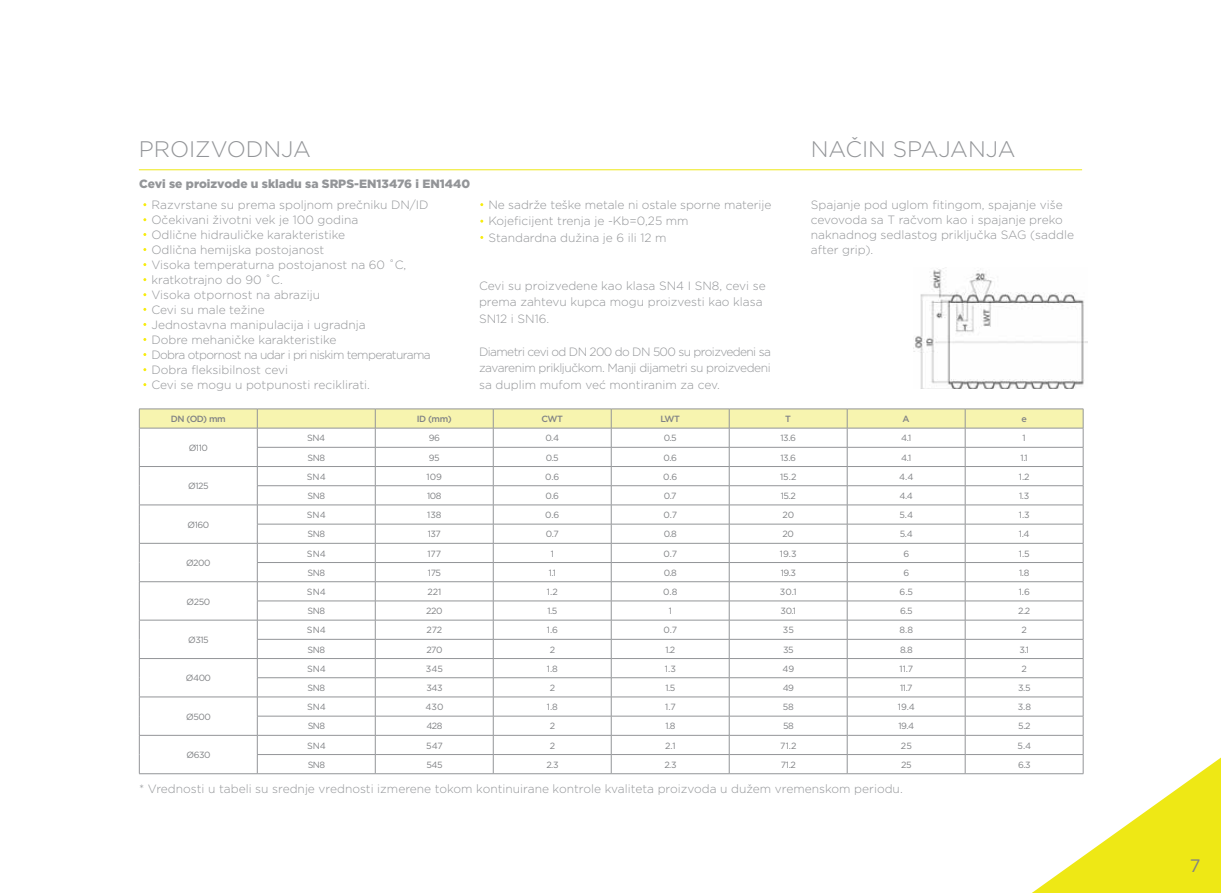
<style>
.page{position:relative;width:1221px;height:893px;background:#fff}
.page>*{position:absolute;margin:0;border:0;box-sizing:border-box;transform-origin:0 0}
.t1{font:300 22.5px "Gotham";color:#939598}
.t2{font:18px "Gotham";color:#808285}
.t3{font:300 12px/15px "Gotham";color:#939598}
.t4{font:900 12px "Gotham";color:#939598}
.t5{font:9px "Gotham";letter-spacing:-.05em;color:#808285}
.t6{font:500 9px "Gotham";letter-spacing:-.05em;color:#808285}
</style>
<div class="page">
<hr style="left:139px;top:169px;width:943px;height:1px;background:#eee815">
<img style="left:913px;top:268px;width:174px;height:121px">
<svg style="left:139px;top:409px;width:1081px;height:484px"></svg>
<hr style="left:257px;top:773px;width:118px;height:1px;background:#939598">
<hr style="left:375px;top:773px;width:118px;height:1px;background:#939598">
<hr style="left:493px;top:773px;width:118px;height:1px;background:#939598">
<hr style="left:611px;top:773px;width:118px;height:1px;background:#939598">
<hr style="left:729px;top:773px;width:118px;height:1px;background:#939598">
<hr style="left:847px;top:773px;width:118px;height:1px;background:#939598">
<hr style="left:965px;top:773px;width:118px;height:1px;background:#939598">
<h1 class="t1" style="left:139px;top:135px;width:174px">PROIZVODNJA</h1>
<h1 class="t1" style="left:810px;top:135px;width:206px">NAČIN SPAJANJA</h1>
<p class="t4" style="left:139px;top:176px;width:332px">Cevi se proizvode u skladu sa SRPS-EN13476 i EN1440</p>
<p class="t3" style="left:151px;top:197px;width:281px">Razvrstane su prema spoljnom prečniku DN/ID Očekivani životni vek je 100 godina<br>Odlične hidrauličke karakteristike<br>Odlična hemijska postojanost<br>Visoka temperaturna postojanost na 60 ˚C, kratkotrajno do 90 ˚C.<br>Visoka otpornost na abraziju<br>Cevi su male težine<br>Jednostavna manipulacija i ugradnja<br>Dobre mehaničke karakteristike<br>Dobra otpornost na udar i pri niskim temperaturama Dobra fleksibilnost cevi<br>Cevi se mogu u potpunosti reciklirati.</p>
<p class="t3" style="left:488px;top:196px;width:284px;line-height:16.5px">Ne sadrže teške metale ni ostale sporne materije<br>Kojeficijent trenja je -Kb=0,25 mm<br>Standardna dužina je 6 ili 12 m</p>
<p class="t3" style="left:810px;top:197px;width:264px">Spajanje pod uglom fitingom, spajanje više cevovoda sa T račvom kao i spajanje preko naknadnog sedlastog priključka SAG (saddle after grip).</p>
<p class="t3" style="left:479px;top:277px;width:288px;line-height:16.5px">Cevi su proizvedene kao klasa SN4 I SN8, cevi se prema zahtevu kupca mogu proizvesti kao klasa<br>SN12 i SN16.</p>
<p class="t3" style="left:479px;top:343px;width:293px;line-height:16.5px;text-align:justify">Diametri cevi od DN 200 do DN 500 su proizvedeni sa zavarenim priključkom. Manji dijametri su proizvedeni sa duplim mufom već montiranim za cev.</p>
<p class="t6" style="left:171px;top:413px;width:56px">DN (OD) mm</p>
<p class="t6" style="left:417px;top:413px;width:36px">ID (mm)</p>
<p class="t6" style="left:541px;top:413px;width:23px">CWT</p>
<p class="t6" style="left:660px;top:413px;width:21px">LWT</p>
<p class="t6" style="left:785px;top:413px;width:7px">T</p>
<p class="t6" style="left:902px;top:413px;width:9px">A</p>
<p class="t6" style="left:1021px;top:413px;width:7px">e</p>
<p class="t5" style="left:189px;top:442px;width:21px">Ø110</p>
<p class="t5" style="left:307px;top:432px;width:20px">SN4</p>
<p class="t5" style="left:428px;top:432px;width:13px">96</p>
<p class="t5" style="left:545px;top:432px;width:15px">0.4</p>
<p class="t5" style="left:663px;top:432px;width:15px">0.5</p>
<p class="t5" style="left:780px;top:432px;width:17px">13.6</p>
<p class="t5" style="left:901px;top:432px;width:12px">4.1</p>
<p class="t5" style="left:1022px;top:432px;width:5px">1</p>
<p class="t5" style="left:307px;top:452px;width:19px">SN8</p>
<p class="t5" style="left:429px;top:452px;width:12px">95</p>
<p class="t5" style="left:545px;top:452px;width:15px">0.5</p>
<p class="t5" style="left:663px;top:452px;width:15px">0.6</p>
<p class="t5" style="left:780px;top:452px;width:17px">13.6</p>
<p class="t5" style="left:901px;top:452px;width:12px">4.1</p>
<p class="t5" style="left:1020px;top:452px;width:9px">1.1</p>
<p class="t5" style="left:188px;top:480px;width:22px">Ø125</p>
<p class="t5" style="left:187px;top:519px;width:23px">Ø160</p>
<p class="t5" style="left:186px;top:557px;width:26px">Ø200</p>
<p class="t5" style="left:187px;top:596px;width:25px">Ø250</p>
<p class="t5" style="left:188px;top:634px;width:22px">Ø315</p>
<p class="t5" style="left:186px;top:672px;width:27px">Ø400</p>
<p class="t5" style="left:186px;top:711px;width:26px">Ø500</p>
<p class="t5" style="left:307px;top:471px;width:20px">SN4</p>
<p class="t5" style="left:426px;top:471px;width:17px">109</p>
<p class="t5" style="left:545px;top:471px;width:16px">0.6</p>
<p class="t5" style="left:663px;top:471px;width:16px">0.6</p>
<p class="t5" style="left:780px;top:471px;width:18px">15.2</p>
<p class="t5" style="left:899px;top:471px;width:16px">4.4</p>
<p class="t5" style="left:1018px;top:471px;width:12px">1.2</p>
<p class="t5" style="left:307px;top:490px;width:19px">SN8</p>
<p class="t5" style="left:427px;top:490px;width:16px">108</p>
<p class="t5" style="left:545px;top:490px;width:15px">0.6</p>
<p class="t5" style="left:664px;top:490px;width:14px">0.7</p>
<p class="t5" style="left:780px;top:490px;width:16px">15.2</p>
<p class="t5" style="left:899px;top:490px;width:15px">4.4</p>
<p class="t5" style="left:1019px;top:490px;width:12px">1.3</p>
<p class="t5" style="left:307px;top:509px;width:20px">SN4</p>
<p class="t5" style="left:427px;top:509px;width:16px">138</p>
<p class="t5" style="left:545px;top:509px;width:16px">0.6</p>
<p class="t5" style="left:663px;top:509px;width:15px">0.7</p>
<p class="t5" style="left:782px;top:509px;width:13px">20</p>
<p class="t5" style="left:899px;top:509px;width:15px">5.4</p>
<p class="t5" style="left:1018px;top:509px;width:12px">1.3</p>
<p class="t5" style="left:307px;top:528px;width:19px">SN8</p>
<p class="t5" style="left:428px;top:528px;width:14px">137</p>
<p class="t5" style="left:546px;top:528px;width:14px">0.7</p>
<p class="t5" style="left:663px;top:528px;width:15px">0.8</p>
<p class="t5" style="left:782px;top:528px;width:13px">20</p>
<p class="t5" style="left:899px;top:528px;width:14px">5.4</p>
<p class="t5" style="left:1018px;top:528px;width:12px">1.4</p>
<p class="t5" style="left:307px;top:548px;width:20px">SN4</p>
<p class="t5" style="left:427px;top:548px;width:15px">177</p>
<p class="t5" style="left:550px;top:548px;width:5px">1</p>
<p class="t5" style="left:663px;top:548px;width:15px">0.7</p>
<p class="t5" style="left:780px;top:548px;width:18px">19.3</p>
<p class="t5" style="left:903px;top:548px;width:7px">6</p>
<p class="t5" style="left:1018px;top:548px;width:12px">1.5</p>
<p class="t5" style="left:307px;top:567px;width:19px">SN8</p>
<p class="t5" style="left:428px;top:567px;width:14px">175</p>
<p class="t5" style="left:548px;top:567px;width:9px">1.1</p>
<p class="t5" style="left:663px;top:567px;width:15px">0.8</p>
<p class="t5" style="left:780px;top:567px;width:17px">19.3</p>
<p class="t5" style="left:903px;top:567px;width:7px">6</p>
<p class="t5" style="left:1019px;top:567px;width:12px">1.8</p>
<p class="t5" style="left:307px;top:586px;width:20px">SN4</p>
<p class="t5" style="left:427px;top:586px;width:16px">221</p>
<p class="t5" style="left:547px;top:586px;width:12px">1.2</p>
<p class="t5" style="left:663px;top:586px;width:16px">0.8</p>
<p class="t5" style="left:780px;top:586px;width:18px">30.1</p>
<p class="t5" style="left:899px;top:586px;width:15px">6.5</p>
<p class="t5" style="left:1018px;top:586px;width:13px">1.6</p>
<p class="t5" style="left:307px;top:605px;width:19px">SN8</p>
<p class="t5" style="left:426px;top:605px;width:18px">220</p>
<p class="t5" style="left:547px;top:605px;width:12px">1.5</p>
<p class="t5" style="left:668px;top:605px;width:5px">1</p>
<p class="t5" style="left:780px;top:605px;width:17px">30.1</p>
<p class="t5" style="left:900px;top:605px;width:14px">6.5</p>
<p class="t5" style="left:1018px;top:605px;width:14px">2.2</p>
<p class="t5" style="left:307px;top:624px;width:20px">SN4</p>
<p class="t5" style="left:426px;top:624px;width:17px">272</p>
<p class="t5" style="left:546px;top:624px;width:13px">1.6</p>
<p class="t5" style="left:663px;top:624px;width:15px">0.7</p>
<p class="t5" style="left:782px;top:624px;width:12px">35</p>
<p class="t5" style="left:899px;top:624px;width:15px">8.8</p>
<p class="t5" style="left:1021px;top:624px;width:7px">2</p>
<p class="t5" style="left:307px;top:643px;width:19px">SN8</p>
<p class="t5" style="left:426px;top:643px;width:18px">270</p>
<p class="t5" style="left:549px;top:643px;width:7px">2</p>
<p class="t5" style="left:665px;top:643px;width:11px">1.2</p>
<p class="t5" style="left:783px;top:643px;width:12px">35</p>
<p class="t5" style="left:900px;top:643px;width:14px">8.8</p>
<p class="t5" style="left:1019px;top:643px;width:11px">3.1</p>
<p class="t5" style="left:307px;top:663px;width:20px">SN4</p>
<p class="t5" style="left:426px;top:663px;width:19px">345</p>
<p class="t5" style="left:547px;top:663px;width:13px">1.8</p>
<p class="t5" style="left:665px;top:663px;width:12px">1.3</p>
<p class="t5" style="left:782px;top:663px;width:13px">49</p>
<p class="t5" style="left:899px;top:663px;width:15px">11.7</p>
<p class="t5" style="left:1021px;top:663px;width:7px">2</p>
<p class="t5" style="left:307px;top:682px;width:19px">SN8</p>
<p class="t5" style="left:426px;top:682px;width:18px">343</p>
<p class="t5" style="left:549px;top:682px;width:7px">2</p>
<p class="t5" style="left:665px;top:682px;width:12px">1.5</p>
<p class="t5" style="left:782px;top:682px;width:13px">49</p>
<p class="t5" style="left:900px;top:682px;width:14px">11.7</p>
<p class="t5" style="left:1018px;top:682px;width:14px">3.5</p>
<p class="t5" style="left:307px;top:701px;width:20px">SN4</p>
<p class="t5" style="left:425px;top:701px;width:19px">430</p>
<p class="t5" style="left:547px;top:701px;width:13px">1.8</p>
<p class="t5" style="left:665px;top:701px;width:12px">1.7</p>
<p class="t5" style="left:782px;top:701px;width:13px">58</p>
<p class="t5" style="left:897px;top:701px;width:19px">19.4</p>
<p class="t5" style="left:1017px;top:701px;width:15px">3.8</p>
<p class="t5" style="left:307px;top:720px;width:19px">SN8</p>
<p class="t5" style="left:426px;top:720px;width:18px">428</p>
<p class="t5" style="left:549px;top:720px;width:7px">2</p>
<p class="t5" style="left:665px;top:720px;width:12px">1.8</p>
<p class="t5" style="left:783px;top:720px;width:12px">58</p>
<p class="t5" style="left:898px;top:720px;width:17px">19.4</p>
<p class="t5" style="left:1018px;top:720px;width:14px">5.2</p>
<p class="t5" style="left:307px;top:739px;width:20px">SN4</p>
<p class="t5" style="left:426px;top:739px;width:18px">547</p>
<p class="t5" style="left:549px;top:739px;width:7px">2</p>
<p class="t5" style="left:665px;top:739px;width:12px">2.1</p>
<p class="t5" style="left:780px;top:739px;width:18px">71.2</p>
<p class="t5" style="left:900px;top:739px;width:12px">25</p>
<p class="t5" style="left:1017px;top:739px;width:15px">5.4</p>
<p class="t5" style="left:308px;top:759px;width:19px">SN8</p>
<p class="t5" style="left:426px;top:759px;width:18px">545</p>
<p class="t5" style="left:546px;top:759px;width:14px">2.3</p>
<p class="t5" style="left:664px;top:759px;width:14px">2.3</p>
<p class="t5" style="left:781px;top:759px;width:16px">71.2</p>
<p class="t5" style="left:901px;top:759px;width:12px">25</p>
<p class="t5" style="left:1018px;top:759px;width:14px">6.3</p>
<p class="t3" style="left:139px;top:781px;width:765px">* Vrednosti u tabeli su srednje vrednosti izmerene tokom kontinuirane kontrole kvaliteta proizvoda u dužem vremenskom periodu.</p>
<p class="t5" style="left:186px;top:749px;width:25px">Ø630</p>
<h2 class="t2" style="left:1189px;top:854px;width:12px">7</h2>
</div>
